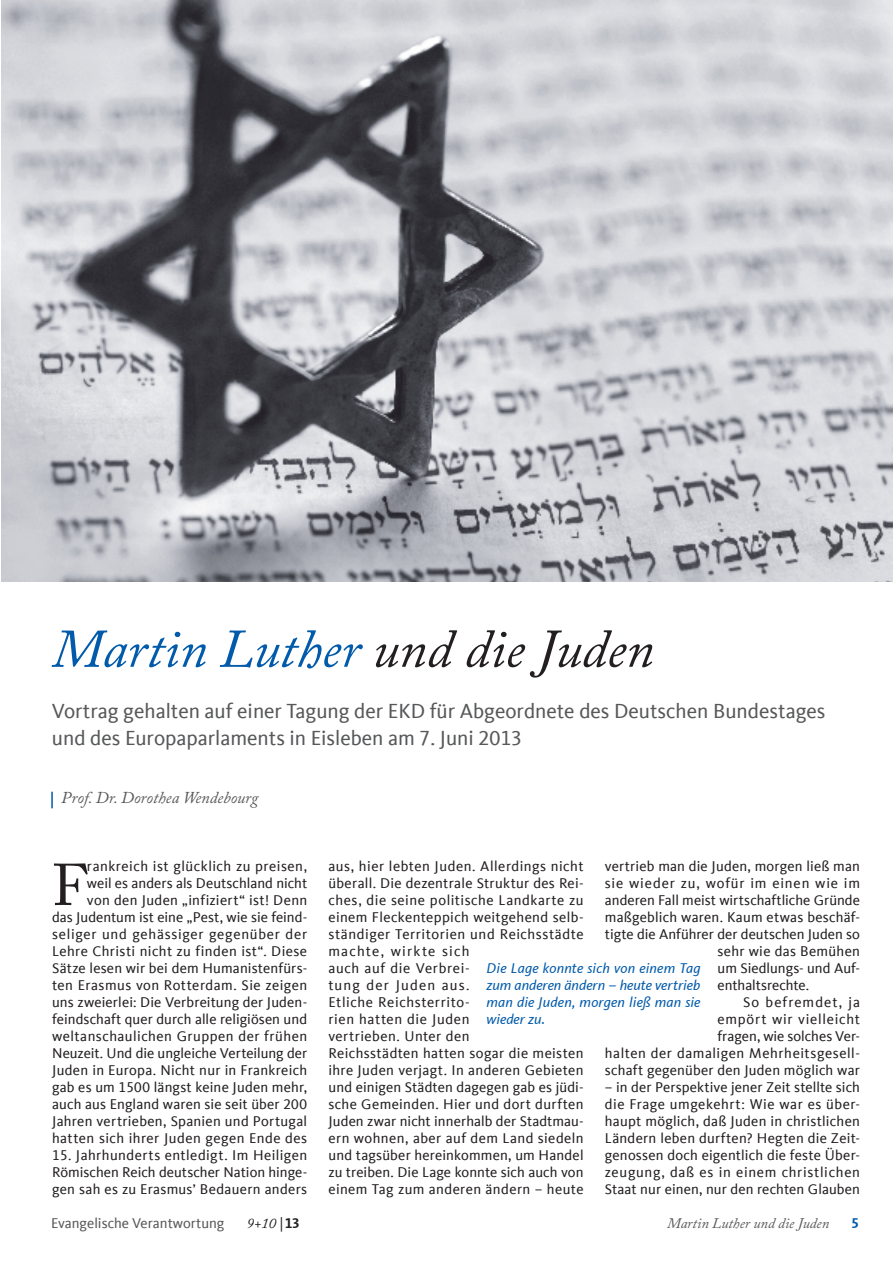
<style>
.page{position:relative;width:893px;height:1263px;background:#fff}
.page>*{position:absolute;margin:0;border:0;box-sizing:border-box;transform-origin:0 0}
.t1{font:58.35px "Adobe Caslon Pro";color:#231f20}
.t2{font:italic 54px "Adobe Caslon Pro";color:#015aaa}
.t3{font:21px/27px "CDU Kievit Tab";color:#57585a}
.t4{font:italic 16.5px "Adobe Caslon Pro";color:#57585a}
.t5{font:14.55px/17px "CDU Kievit Tab";letter-spacing:.02em;color:#231f20;text-align:justify}
.t6{font:14.55px "CDU Kievit Tab";color:#231f20}
.t7{font:italic 14.55px/17px "CDU Kievit Tab";letter-spacing:.005em;color:#015aaa;text-align:justify}
.t8{font:14.55px "CDU Kievit Tab";letter-spacing:.055em;color:#231f20}
.t9{font:14.55px "CDU Kievit Tab";color:#57585a}
.t10{font:italic 14.55px "Adobe Caslon Pro";color:#57585a}
.t11{font:14.55px "CDU Kievit Tab";letter-spacing:.05em;color:#231f20}
.t12{font:14.55px "CDU Kievit Tab";letter-spacing:-.005em;color:#231f20}
.t13{font:14.55px "CDU Kievit Tab";letter-spacing:.07em;color:#231f20}
.t14{font:italic 14.55px "Adobe Caslon Pro";color:#231f20}
.t15{font:700 14.55px "CDU Kievit Tab";color:#015aaa}
.s1{color:#231f20}
.s2{font-family:"CDU Kievit Tab";font-style:normal}
.s3{font-family:"CDU Kievit Tab";font-weight:700;font-style:normal}
</style>
<div class="page">
<img style="left:1px;top:0;width:892px;height:582px">
<svg style="left:51px;top:792px;width:2px;height:16px"></svg>
<h2 class="t2" style="left:52px;top:616px;width:603px">Martin Luther <span class="s1">und die Juden</span></h2>
<h3 class="t3" style="left:52px;top:697px;width:775px">Vortrag gehalten auf einer Tagung der EKD für Abgeordnete des Deutschen Bundestages und des Europaparlaments in Eisleben am 7. Juni 2013</h3>
<p class="t4" style="left:61px;top:787px;width:198px">Prof. Dr. Dorothea Wendebourg</p>
<p class="t5" style="left:52px;top:858px;width:257px;text-align:right">rankreich ist glücklich zu preisen,<br>weil es anders als Deutschland nicht<br>von den Juden „infiziert“ ist! Denn<br>das Judentum ist eine „Pest, wie sie feind&shy;seliger und gehässiger gegenüber der Lehre Christi nicht zu finden ist“. Diese Sätze lesen wir bei dem Humanistenfürs&shy;ten Erasmus von Rotterdam. Sie zeigen uns zweierlei: Die Verbreitung der Juden&shy;feindschaft quer durch alle religiösen und weltanschaulichen Gruppen der frühen Neuzeit. Und die ungleiche Verteilung der Juden in Europa. Nicht nur in Frankreich gab es um 1500 längst keine Juden mehr, auch aus England waren sie seit über 200<br>Jahren vertrieben, Spanien und Portugal hatten sich ihrer Juden gegen Ende des</p>
<p class="t5" style="left:52px;top:1147px;width:257px">15. Jahrhunderts entledigt. Im Heiligen Römischen Reich deutscher Nation hinge&shy;gen sah es zu Erasmus’ Bedauern anders</p>
<h1 class="t1" style="left:52px;top:851px;width:36px">F</h1>
<p class="t5" style="left:328px;top:858px;width:257px;text-align:left">aus, hier lebten Juden. Allerdings nicht überall. Die dezentrale Struktur des Rei&shy;ches, die seine politische Landkarte zu einem Fleckenteppich weitgehend selb&shy;ständiger Territorien und Reichsstädte machte, wirkte sich<br>auch auf die Verbrei-<br>tung der Juden aus.<br>Etliche Reichsterrito-<br>rien hatten die Juden<br>vertrieben. Unter den<br>Reichsstädten hatten sogar die meisten ihre Juden verjagt. In anderen Gebieten und einigen Städten dagegen gab es jüdi&shy;sche Gemeinden. Hier und dort durften Juden zwar nicht innerhalb der Stadtmau&shy;ern wohnen, aber auf dem Land siedeln und tagsüber hereinkommen, um Handel zu treiben. Die Lage konnte sich auch von einem Tag zum anderen ändern – heute</p>
<p class="t5" style="left:605px;top:858px;width:257px">vertrieb man die Juden, morgen ließ man</p>
<p class="t8" style="left:605px;top:875px;width:257px">sie wieder zu, wofür im einen wie im</p>
<p class="t6" style="left:605px;top:892px;width:257px">anderen Fall meist wirtschaftliche Gründe</p>
<p class="t5" style="left:605px;top:909px;width:257px">maßgeblich waren. Kaum etwas beschäf-</p>
<p class="t6" style="left:605px;top:926px;width:257px">tigte die Anführer der deutschen Juden so</p>
<p class="t5" style="left:718px;top:943px;width:144px">sehr wie das Bemühen</p>
<p class="t6" style="left:718px;top:960px;width:144px">um Siedlungs- und Auf-</p>
<p class="t12" style="left:718px;top:977px;width:93px">enthaltsrechte.</p>
<p class="t13" style="left:743px;top:994px;width:118px">So befremdet, ja</p>
<p class="t11" style="left:718px;top:1011px;width:144px">empört wir vielleicht</p>
<p class="t6" style="left:718px;top:1028px;width:144px">fragen, wie solches Ver-</p>
<p class="t5" style="left:605px;top:1045px;width:257px">halten der damaligen Mehrheitsgesell-</p>
<p class="t5" style="left:605px;top:1062px;width:257px">schaft gegenüber den Juden möglich war</p>
<p class="t5" style="left:605px;top:1079px;width:257px">– in der Perspektive jener Zeit stellte sich die Frage umgekehrt: Wie war es über&shy;haupt möglich, daß Juden in christlichen Ländern leben durften? Hegten die Zeit&shy;genossen doch eigentlich die feste Über&shy;zeugung, daß es in einem christlichen Staat nur einen, nur den rechten Glauben</p>
<p class="t7" style="left:487px;top:960px;width:215px">Die Lage konnte sich von einem Tag zum anderen ändern – heute vertrieb man die Juden, morgen ließ man sie wieder zu.</p>
<p class="t9" style="left:51px;top:1215px;width:175px">Evangelische Verantwortung</p>
<p class="t14" style="left:247px;top:1214px;width:54px">9+10 <span class="s2">|</span><span class="s3">13</span></p>
<p class="t10" style="left:667px;top:1214px;width:164px">Martin Luther und die Juden</p>
<p class="t15" style="left:851px;top:1215px;width:9px">5</p>
</div>
